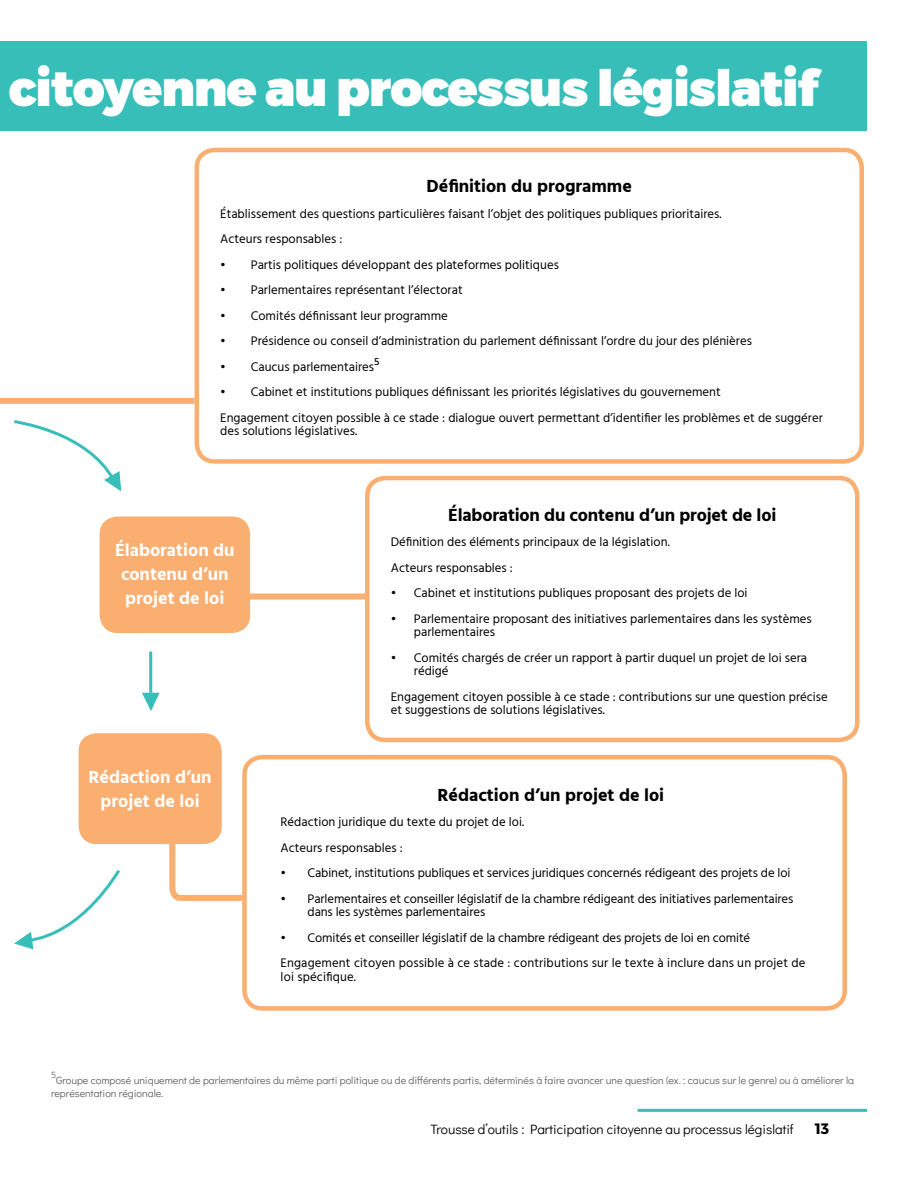
<style>
.page{position:relative;width:918px;height:1188px;background:#fff}
.page>*{position:absolute;margin:0;border:0;box-sizing:border-box;transform-origin:0 0}
.t1{font:900 49.5px "Montserrat";letter-spacing:-.02em;color:#fff}
.t2{font:700 18px "Hind";color:#000}
.t3{font:700 18px/24px "Hind";color:#fff;text-align:center}
.t4{font:700 15px "Montserrat";color:#000}
.t5{font:13.5px "Didact Gothic";color:#000}
.t6{font:12.75px/25.5px "Hind";color:#000}
.t7{font:10.5px/13.5px "Didact Gothic";color:#606162}
.t8{font:500 10.5px "Hind";color:#000}
.t9{font:9px "Didact Gothic";color:#606162}
</style>
<div class="page">
<div style="left:0;top:42px;width:867px;height:89px;background:#38beb9"></div>
<div style="left:79px;top:733px;width:143px;height:111px;background:#faae70;border-radius:18px"></div>
<div style="left:100px;top:516px;width:150px;height:117px;background:#faae70;border-radius:18px"></div>
<svg style="left:14px;top:420px;width:107px;height:71px"></svg>
<svg style="left:14px;top:870px;width:106px;height:79px"></svg>
<svg style="left:142px;top:693px;width:18px;height:18px"></svg>
<hr style="left:149px;top:652px;width:3px;height:41px;background:#38beb9">
<div style="left:195px;top:148px;width:669px;height:316px;border:4px solid #faae70;border-radius:18px"></div>
<div style="left:0;top:398px;width:195px;height:6px;background:#faae70"></div>
<div style="left:365px;top:476px;width:495px;height:266px;border:4px solid #faae70;border-radius:18px"></div>
<div style="left:249px;top:594px;width:116px;height:6px;background:#faae70"></div>
<div style="left:242px;top:755px;width:605px;height:256px;border:4px solid #faae70;border-radius:18px"></div>
<svg style="left:166px;top:838px;width:81px;height:66px"></svg>
<hr style="left:638px;top:1109px;width:229px;height:3px;background:#38beb9">
<h1 class="t1" style="left:9px;top:57px;width:811px">citoyenne au processus législatif</h1>
<h2 class="t2" style="left:427px;top:176px;width:207px">Définition du programme</h2>
<p class="t6" style="left:220px;top:202px;width:503px">Établissement des questions particulières faisant l’objet des politiques publiques prioritaires.<br>Acteurs responsables :</p>
<p class="t6" style="left:220px;top:253px;width:340px">• Partis politiques développant des plateformes politiques</p>
<p class="t6" style="left:220px;top:278px;width:244px">• Parlementaires représentant l’électorat</p>
<p class="t6" style="left:220px;top:304px;width:229px">• Comités définissant leur programme</p>
<p class="t6" style="left:220px;top:329px;width:533px">• Présidence ou conseil d’administration du parlement définissant l’ordre du jour des plénières</p>
<p class="t6" style="left:220px;top:355px;width:155px">• Caucus parlementaires</p>
<p class="t8" style="left:374px;top:354px;width:7px">5</p>
<p class="t6" style="left:220px;top:380px;width:604px">• Cabinet et institutions publiques définissant les priorités législatives du gouvernement<br>Engagement citoyen possible à ce stade : dialogue ouvert permettant d’identifier les problèmes et de suggérer</p>
<p class="t6" style="left:220px;top:419px;width:138px">des solutions législatives.</p>
<h2 class="t3" style="left:115px;top:538px;width:121px">Élaboration du contenu d’un projet de loi</h2>
<h2 class="t3" style="left:89px;top:765px;width:125px">Rédaction d’un projet de loi</h2>
<h2 class="t2" style="left:448px;top:504px;width:330px">Élaboration du contenu d’un projet de loi</h2>
<p class="t6" style="left:391px;top:530px;width:280px">Définition des éléments principaux de la législation.<br>Acteurs responsables :</p>
<p class="t6" style="left:391px;top:581px;width:358px">• Cabinet et institutions publiques proposant des projets de loi</p>
<p class="t6" style="left:414px;top:612px;width:399px;line-height:13.5px;text-indent:-23px">• Parlementaire proposant des initiatives parlementaires dans les systèmes parlementaires</p>
<p class="t6" style="left:414px;top:651px;width:395px;line-height:13.5px;text-indent:-23px">• Comités chargés de créer un rapport à partir duquel un projet de loi sera rédigé</p>
<p class="t6" style="left:391px;top:690px;width:438px;line-height:13.5px">Engagement citoyen possible à ce stade : contributions sur une question précise et suggestions de solutions législatives.</p>
<h2 class="t2" style="left:438px;top:784px;width:228px">Rédaction d’un projet de loi</h2>
<p class="t6" style="left:281px;top:810px;width:245px">Rédaction juridique du texte du projet de loi.<br>Acteurs responsables :</p>
<p class="t6" style="left:281px;top:861px;width:511px">• Cabinet, institutions publiques et services juridiques concernés rédigeant des projets de loi</p>
<p class="t6" style="left:308px;top:893px;width:487px;line-height:13.5px;text-indent:-27px">• Parlementaires et conseiller législatif de la chambre rédigeant des initiatives parlementaires dans les systèmes parlementaires</p>
<p class="t6" style="left:281px;top:926px;width:526px">• Comités et conseiller législatif de la chambre rédigeant des projets de loi en comité<br>Engagement citoyen possible à ce stade : contributions sur le texte à inclure dans un projet de</p>
<p class="t6" style="left:281px;top:965px;width:77px">loi spécifique.</p>
<p class="t9" style="left:51px;top:1068px;width:7px">5</p>
<p class="t7" style="left:51px;top:1072px;width:805px;text-indent:5px">Groupe composé uniquement de parlementaires du même parti politique ou de différents partis, déterminés à faire avancer une question (ex. : caucus sur le genre) ou à améliorer la représentation régionale.</p>
<p class="t5" style="left:430px;top:1118px;width:365px">Trousse d’outils : Participation citoyenne au processus législatif</p>
<p class="t4" style="left:815px;top:1119px;width:16px">13</p>
</div>
